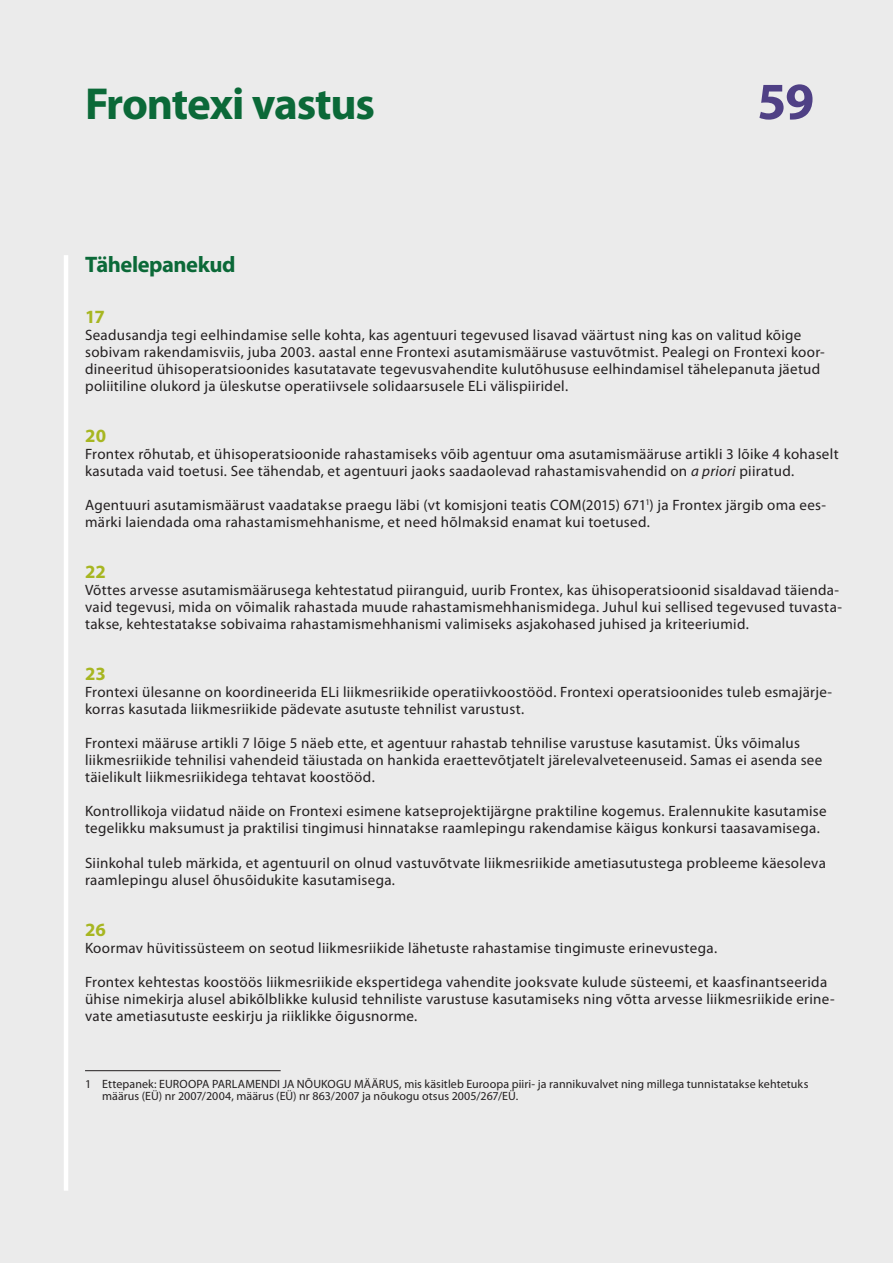
<style>
.page{position:relative;width:893px;height:1263px;background:#ebebeb}
.page>*{position:absolute;margin:0;border:0;box-sizing:border-box;transform-origin:0 0}
.t1{font:700 52.5px "Myriad Pro";color:#4f4085}
.K_01_-_REP_TITRE_1{font:700 45px "Myriad Pro";letter-spacing:-.025em;color:#0b6938}
.K_02_-_REP_TITRE_1_1{font:700 22.5px "Myriad Pro";letter-spacing:-.025em;color:#0b6938}
.K_03_-_REP_CHIFFRE{font:700 18.75px "Myriad Pro";color:#a7b621}
.K_04_-_REP_TEXTE_COU{font:15px/17px "Myriad Pro";letter-spacing:.02em;color:#231f20}
.K_06_-_REP_FOOTNOTES{font:12px/12px "Myriad Pro";letter-spacing:.005em;color:#231f20}
.s1{font-style:italic}
</style>
<div class="page">
<hr style="left:64px;top:255px;width:4px;height:936px;background:#fff">
<hr style="left:85px;top:1070px;width:196px;height:1px;background:#231f20">
<p class="K_01_-_REP_TITRE_1" style="left:85px;top:75px;width:292px">Frontexi vastus</p>
<h1 class="t1" style="left:757px;top:67px;width:59px">59</h1>
<p class="K_02_-_REP_TITRE_1_1" style="left:85px;top:250px;width:152px">Tähelepanekud</p>
<p class="K_03_-_REP_CHIFFRE" style="left:85px;top:305px;width:21px">17</p>
<p class="K_04_-_REP_TEXTE_COU" style="left:85px;top:326px;width:741px">Seadusandja tegi eelhindamise selle kohta, kas agentuuri tegevused lisavad väärtust ning kas on valitud kõige sobivam rakendamisviis, juba 2003. aastal enne Frontexi asutamismääruse vastuvõtmist. Pealegi on Frontexi koor&shy;dineeritud ühisoperatsioonides kasutatavate tegevusvahendite kulutõhususe eelhindamisel tähelepanuta jäetud poliitiline olukord ja üleskutse operatiivsele solidaarsusele ELi välispiiridel.</p>
<p class="K_03_-_REP_CHIFFRE" style="left:85px;top:424px;width:23px">20</p>
<p class="K_04_-_REP_TEXTE_COU" style="left:85px;top:445px;width:755px">Frontex rõhutab, et ühisoperatsioonide rahastamiseks võib agentuur oma asutamismääruse artikli 3 lõike 4 kohaselt kasutada vaid toetusi. See tähendab, et agentuuri jaoks saadaolevad rahastamisvahendid on <span class="s1">a priori</span> piiratud.</p>
<p class="K_04_-_REP_TEXTE_COU" style="left:85px;top:496px;width:742px">Agentuuri asutamismäärust vaadatakse praegu läbi (vt komisjoni teatis COM(2015) 671<sup>1</sup>) ja Frontex järgib oma ees&shy;märki laiendada oma rahastamismehhanisme, et need hõlmaksid enamat kui toetused.</p>
<p class="K_03_-_REP_CHIFFRE" style="left:85px;top:560px;width:22px">22</p>
<p class="K_04_-_REP_TEXTE_COU" style="left:85px;top:582px;width:758px">Võttes arvesse asutamismäärusega kehtestatud piiranguid, uurib Frontex, kas ühisoperatsioonid sisaldavad täienda&shy;vaid tegevusi, mida on võimalik rahastada muude rahastamismehhanismidega. Juhul kui sellised tegevused tuvasta&shy;takse, kehtestatakse sobivaima rahastamismehhanismi valimiseks asjakohased juhised ja kriteeriumid.</p>
<p class="K_03_-_REP_CHIFFRE" style="left:85px;top:662px;width:22px">23</p>
<p class="K_04_-_REP_TEXTE_COU" style="left:85px;top:684px;width:749px">Frontexi ülesanne on koordineerida ELi liikmesriikide operatiivkoostööd. Frontexi operatsioonides tuleb esmajärje&shy;korras kasutada liikmesriikide pädevate asutuste tehnilist varustust.</p>
<p class="K_04_-_REP_TEXTE_COU" style="left:85px;top:735px;width:739px">Frontexi määruse artikli 7 lõige 5 näeb ette, et agentuur rahastab tehnilise varustuse kasutamist. Üks võimalus liikmesriikide tehnilisi vahendeid täiustada on hankida eraettevõtjatelt järelevalveteenuseid. Samas ei asenda see täielikult liikmesriikidega tehtavat koostööd.</p>
<p class="K_04_-_REP_TEXTE_COU" style="left:85px;top:803px;width:743px">Kontrollikoja viidatud näide on Frontexi esimene katseprojektijärgne praktiline kogemus. Eralennukite kasutamise tegelikku maksumust ja praktilisi tingimusi hinnatakse raamlepingu rakendamise käigus konkursi taasavamisega.</p>
<p class="K_04_-_REP_TEXTE_COU" style="left:85px;top:854px;width:742px">Siinkohal tuleb märkida, et agentuuril on olnud vastuvõtvate liikmesriikide ametiasutustega probleeme käesoleva raamlepingu alusel õhusõidukite kasutamisega.</p>
<p class="K_03_-_REP_CHIFFRE" style="left:85px;top:917px;width:22px">26</p>
<p class="K_04_-_REP_TEXTE_COU" style="left:85px;top:939px;width:634px">Koormav hüvitissüsteem on seotud liikmesriikide lähetuste rahastamise tingimuste erinevustega.</p>
<p class="K_04_-_REP_TEXTE_COU" style="left:85px;top:973px;width:751px">Frontex kehtestas koostöös liikmesriikide ekspertidega vahendite jooksvate kulude süsteemi, et kaasfinantseerida ühise nimekirja alusel abikõlblikke kulusid tehniliste varustuse kasutamiseks ning võtta arvesse liikmesriikide erine&shy;vate ametiasutuste eeskirju ja riiklikke õigusnorme.</p>
<p class="K_06_-_REP_FOOTNOTES" style="left:102px;top:1078px;width:708px;text-indent:-17px">1 Ettepanek: EUROOPA PARLAMENDI JA NÕUKOGU MÄÄRUS, mis käsitleb Euroopa piiri- ja rannikuvalvet ning millega tunnistatakse kehtetuks määrus (EÜ) nr 2007/2004, määrus (EÜ) nr 863/2007 ja nõukogu otsus 2005/267/EÜ.</p>
</div>
